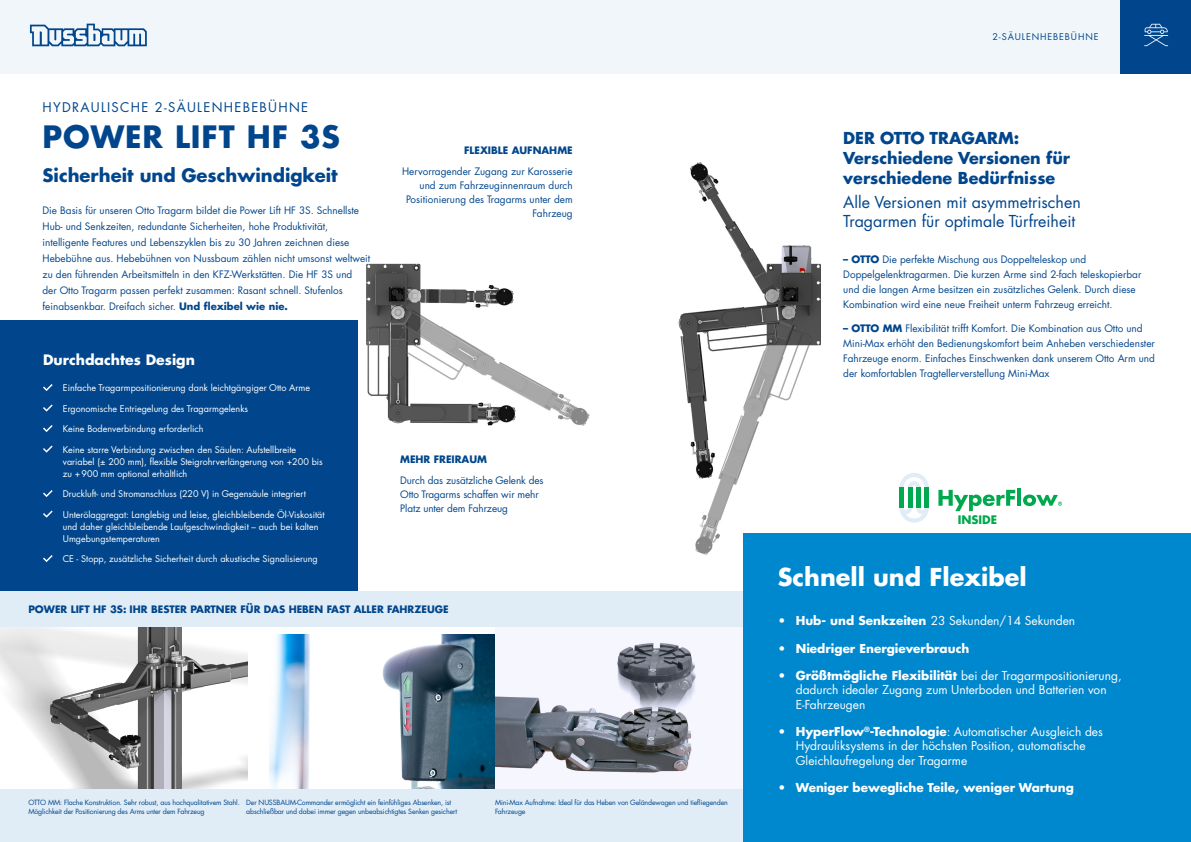
<style>
.page{position:relative;width:1191px;height:842px;background:#fff}
.page>*{position:absolute;margin:0;border:0;box-sizing:border-box;transform-origin:0 0}
.t1{font:700 30px "Futura LT Pro";letter-spacing:.03em;color:#01468c}
.t2{font:700 24px "Futura LT Pro";color:#fff}
.t3{font:700 18px "Futura LT Pro";color:#01468c}
.t4{font:700 16px/20px "Futura LT Pro";color:#01468c}
.t5{font:16px/19.2px "Futura LT Pro";color:#01468c}
.t6{font:700 14px "Futura LT Pro";color:#fff}
.t7{font:13px "Futura LT Pro";letter-spacing:.1em;color:#01468c}
.t8{font:12px/14.4px "Futura LT Pro";color:#fff}
.t9{font:700 12px "Futura LT Pro";color:#fff}
.t10{font:700 11.5px "Futura LT Pro";color:#00a94d}
.t11{font:10px/15px "Futura LT Pro";color:#01468c}
.t12{font:700 10px "Futura LT Pro";color:#01468c}
.t13{font:9px/12px "Futura LT Pro";color:#fff}
.t14{font:9px "Futura LT Pro";letter-spacing:.1em;color:#01468c}
.légendes{font:7px/8.4px "Futura LT Pro";letter-spacing:-.02em;color:#01468c}
.s1{font-weight:700}
</style>
<div class="page">
<img style="left:367px;top:163px;width:453px;height:392px">
<img style="left:269px;top:634px;width:227px;height:155px">
<img style="left:0;top:627px;width:247px;height:162px">
<img style="left:496px;top:641px;width:200px;height:133px">
<div style="left:1119px;top:0;width:72px;height:74px;background:#01468c"></div>
<div style="left:0;top:0;width:1119px;height:74px;background:#f0f6fa"></div>
<svg style="left:1144px;top:24px;width:24px;height:22px"></svg>
<svg style="left:30px;top:24px;width:117px;height:22px"></svg>
<div style="left:0;top:789px;width:743px;height:53px;background:#e1edf6"></div>
<div style="left:0;top:320px;width:357px;height:278px;background:#01468c"></div>
<svg style="left:43px;top:384px;width:10px;height:7px"></svg>
<svg style="left:43px;top:404px;width:10px;height:8px"></svg>
<svg style="left:43px;top:425px;width:10px;height:7px"></svg>
<svg style="left:43px;top:445px;width:10px;height:8px"></svg>
<svg style="left:43px;top:490px;width:10px;height:7px"></svg>
<svg style="left:43px;top:510px;width:10px;height:8px"></svg>
<svg style="left:43px;top:555px;width:10px;height:7px"></svg>
<div style="left:0;top:591px;width:743px;height:36px;background:#e1edf6"></div>
<div style="left:743px;top:534px;width:448px;height:308px;background:#0088ce"></div>
<svg style="left:938px;top:490px;width:77px;height:21px"></svg>
<hr style="left:1017px;top:488px;width:4px;height:18px;background:#00a94d">
<svg style="left:1023px;top:494px;width:39px;height:12px"></svg>
<svg style="left:899px;top:473px;width:29px;height:50px"></svg>
<hr style="left:899px;top:487px;width:4px;height:21px;background:#00a94d">
<hr style="left:924px;top:487px;width:4px;height:21px;background:#00a94d">
<hr style="left:916px;top:487px;width:4px;height:21px;background:#00a94d">
<hr style="left:908px;top:487px;width:4px;height:21px;background:#00a94d">
<p class="t7" style="left:43px;top:98px;width:267px">HYDRAULISCHE 2-SÄULENHEBEBÜHNE</p>
<p class="t1" style="left:43px;top:114px;width:299px">POWER LIFT HF 3S</p>
<p class="t3" style="left:43px;top:162px;width:296px">Sicherheit und Geschwindigkeit</p>
<p class="t11" style="left:43px;top:203px;width:329px;line-height:16px">Die Basis für unseren Otto Tragarm bildet die Power Lift HF 3S. Schnellste Hub- und Senkzeiten, redundante Sicherheiten, hohe Produktivität, intelligente Features und Lebenszyklen bis zu 30 Jahren zeichnen diese Hebebühne aus. Hebebühnen von Nussbaum zählen nicht umsonst weltweit zu den führenden Arbeitsmitteln in den KFZ-Werkstätten. Die HF 3S und<br>der Otto Tragarm passen perfekt zusammen: Rasant schnell. Stufenlos feinabsenkbar. Dreifach sicher. <span class="s1">Und flexibel wie nie.</span></p>
<p class="t12" style="left:464px;top:142px;width:110px">FLEXIBLE AUFNAHME</p>
<p class="t11" style="left:402px;top:164px;width:172px;line-height:14px;text-align:right">Hervorragender Zugang zur Karosserie und zum Fahrzeuginnenraum durch<br>Positionierung des Tragarms unter dem<br>Fahrzeug</p>
<p class="t6" style="left:43px;top:349px;width:153px">Durchdachtes Design</p>
<p class="t13" style="left:63px;top:382px;width:249px">Einfache Tragarmpositionierung dank leichtgängiger Otto Arme</p>
<p class="t13" style="left:63px;top:402px;width:187px">Ergonomische Entriegelung des Tragarmgelenks</p>
<p class="t13" style="left:63px;top:423px;width:142px">Keine Bodenverbindung erforderlich</p>
<p class="t13" style="left:63px;top:443px;width:261px">Keine starre Verbindung zwischen den Säulen: Aufstellbreite variabel (± 200 mm), flexible Steigrohrverlängerung von +200 bis zu +900 mm optional erhältlich</p>
<p class="t13" style="left:63px;top:488px;width:245px">Druckluft- und Stromanschluss (220 V) in Gegensäule integriert</p>
<p class="t13" style="left:63px;top:508px;width:263px">Unterölaggregat: Langlebig und leise, gleichbleibende Öl-Viskosität und daher gleichbleibende Laufgeschwindigkeit – auch bei kalten<br>Umgebungstemperaturen</p>
<p class="t13" style="left:63px;top:553px;width:256px">CE - Stopp, zusätzliche Sicherheit durch akustische Signalisierung</p>
<p class="t12" style="left:28px;top:601px;width:422px">POWER LIFT HF 3S: IHR BESTER PARTNER FÜR DAS HEBEN FAST ALLER FAHRZEUGE</p>
<p class="t12" style="left:400px;top:452px;width:88px">MEHR FREIRAUM</p>
<p class="t11" style="left:400px;top:473px;width:145px;line-height:14px">Durch das zusätzliche Gelenk des<br>Otto Tragarms schaffen wir mehr<br>Platz unter dem Fahrzeug</p>
<p class="légendes" style="left:28px;top:798px;width:213px">OTTO MM: Flache Konstruktion. Sehr robust, aus hochqualitativem Stahl.<br>Möglichkeit der Positionierung des Arms unter dem Fahrzeug</p>
<p class="légendes" style="left:246px;top:798px;width:212px">Der NUSSBAUM-Commander ermöglicht ein feinfühliges Absenken, ist abschließbar und dabei immer gegen unbeabsichtigtes Senken gesichert</p>
<p class="légendes" style="left:495px;top:798px;width:234px">Mini-Max Aufnahme: Ideal für das Heben von Geländewagen und tiefliegenden<br>Fahrzeuge</p>
<p class="t14" style="left:992px;top:31px;width:108px">2-SÄULENHEBEBÜHNE</p>
<p class="t4" style="left:843px;top:128px;width:178px">DER OTTO TRAGARM:</p>
<p class="t4" style="left:843px;top:148px;width:228px">Verschiedene Versionen für verschiedene Bedürfnisse</p>
<p class="t5" style="left:843px;top:192px;width:239px">Alle Versionen mit asymmetrischen<br>Tragarmen für optimale Türfreiheit</p>
<p class="t11" style="left:843px;top:252px;width:299px"><span class="s1">– OTTO</span> Die perfekte Mischung aus Doppelteleskop und Doppelgelenktragarmen. Die kurzen Arme sind 2-fach teleskopierbar und die langen Arme besitzen ein zusätzliches Gelenk. Durch diese Kombination wird eine neue Freiheit unterm Fahrzeug erreicht.</p>
<p class="t11" style="left:843px;top:320px;width:313px"><span class="s1">– OTTO MM</span> Flexibilität trifft Komfort. Die Kombination aus Otto und Mini-Max erhöht den Bedienungskomfort beim Anheben verschiedenster Fahrzeuge enorm. Einfaches Einschwenken dank unserem Otto Arm und der komfortablen Tragtellerverstellung Mini-Max</p>
<p class="t10" style="left:957px;top:511px;width:41px">INSIDE</p>
<p class="t2" style="left:777px;top:558px;width:250px">Schnell und Flexibel</p>
<p class="t8" style="left:777px;top:614px;width:299px"><span class="s1">• Hub- und Senkzeiten</span> 23 Sekunden/14 Sekunden</p>
<p class="t9" style="left:777px;top:639px;width:193px">• Niedriger Energieverbrauch</p>
<p class="t8" style="left:795px;top:668px;width:327px;text-indent:-18px"><span class="s1">• Größtmögliche Flexibilität</span> bei der Tragarmpositionierung, dadurch idealer Zugang zum Unterboden und Batterien von<br>E-Fahrzeugen</p>
<p class="t8" style="left:795px;top:724px;width:309px;text-indent:-18px"><span class="s1">• HyperFlow</span><sup>®</sup><span class="s1">-Technologie</span>: Automatischer Ausgleich des<br>Hydrauliksystems in der höchsten Position, automatische<br>Gleichlaufregelung der Tragarme</p>
<p class="t9" style="left:777px;top:778px;width:298px">• Weniger bewegliche Teile, weniger Wartung</p>
</div>
